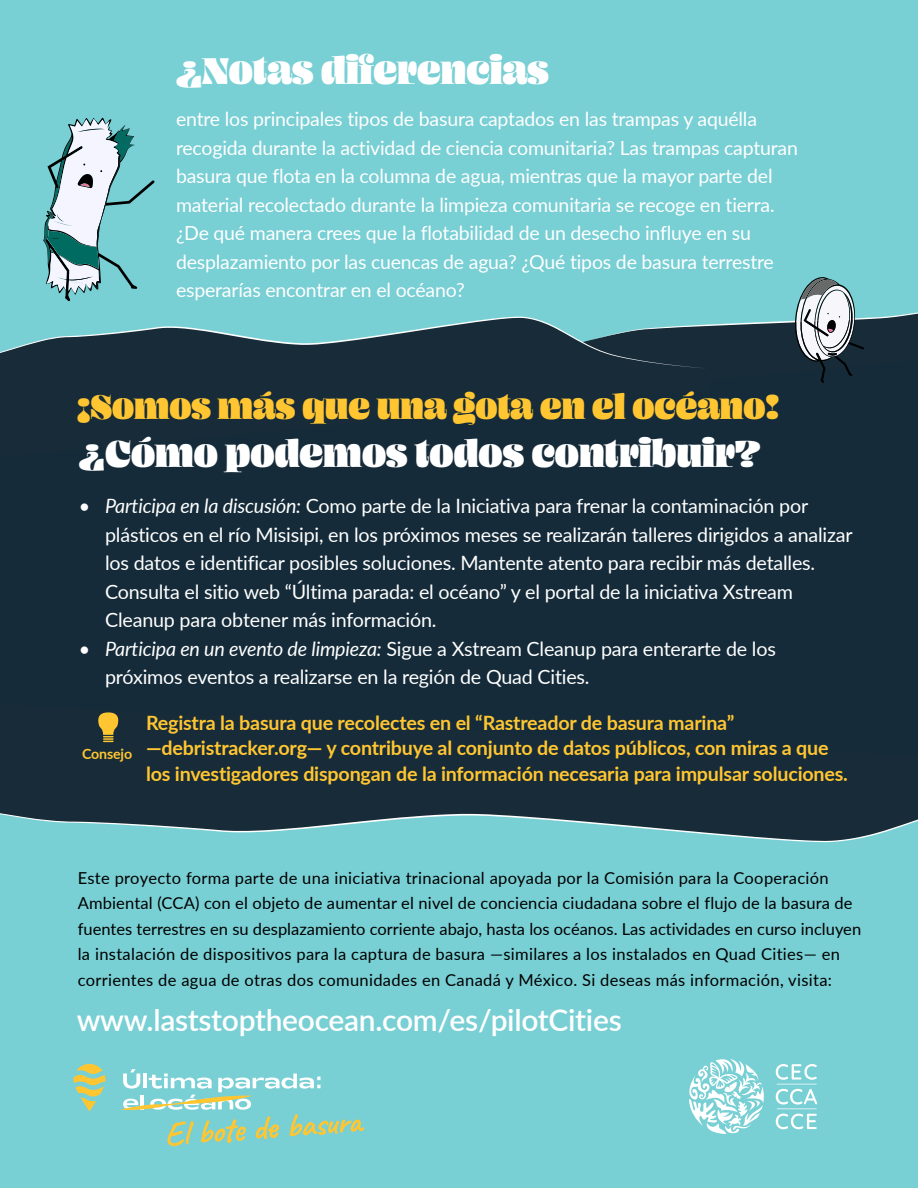
<style>
.page{position:relative;width:918px;height:1188px;background:#152b39}
.page>*{position:absolute;margin:0;border:0;box-sizing:border-box;transform-origin:0 0}
.t1{font:41.1px "Ohno Blazeface 48 Point";color:#fff}
.t2{font:37.5px "Ohno Blazeface 48 Point";color:#ffc632}
.t3{font:600 30px "Lato";letter-spacing:-.01em;color:#fff}
.t4{font:19.65px/28.5px "Lato";letter-spacing:-.01em;color:#fff}
.t5{font:700 19.65px/25.5px "Lato";letter-spacing:-.01em;color:#ffc632}
.t6{font:19.5px/28.5px "Lato";letter-spacing:-.01em;color:#fff}
.t7{font:16.5px/25.5px "Lato";letter-spacing:.015em;color:#000}
.t8{font:700 14.25px "Lato";letter-spacing:-.01em;color:#ffc632}
.s1{font-style:italic}
</style>
<div class="page">
<div style="left:0;top:0;width:918px;height:314px;background:#78cfd4"></div>
<svg style="left:0;top:314px;width:582px;height:2px"></svg>
<svg style="left:0;top:316px;width:582px;height:37px"></svg>
<svg style="left:43px;top:118px;width:112px;height:184px;background:#8bc2c7"></svg>
<svg style="left:582px;top:276px;width:336px;height:107px"></svg>
<div style="left:0;top:889px;width:918px;height:299px;background:#78cfd4"></div>
<div style="left:0;top:883px;width:918px;height:6px;background:#78cfd4"></div>
<svg style="left:0;top:742px;width:918px;height:141px"></svg>
<svg style="left:98px;top:712px;width:21px;height:30px"></svg>
<svg style="left:688px;top:1059px;width:77px;height:77px;background:#a8e0e3"></svg>
<svg style="left:776px;top:1064px;width:41px;height:65px;background:#9adbdf"></svg>
<svg style="left:73px;top:1064px;width:32px;height:47px;background:#aecb92"></svg>
<svg style="left:122px;top:1069px;width:242px;height:77px;background:#91d2c8"></svg>
<h1 class="t1" style="left:176px;top:46px;width:374px">¿Notas diferencias</h1>
<p class="t6" style="left:176px;top:104px;width:623px">entre los principales tipos de basura captados en las trampas y aquélla recogida durante la actividad de ciencia comunitaria? Las trampas capturan basura que flota en la columna de agua, mientras que la mayor parte del material recolectado durante la limpieza comunitaria se recoge en tierra. ¿De qué manera crees que la flotabilidad de un desecho influye en su desplazamiento por las cuencas de agua? ¿Qué tipos de basura terrestre esperarías encontrar en el océano?</p>
<h2 class="t2" style="left:77px;top:384px;width:704px">¡Somos más que una gota en el océano!</h2>
<h1 class="t1" style="left:79px;top:429px;width:683px">¿Cómo podemos todos contribuir?</h1>
<p class="t4" style="left:105px;top:491px;width:749px;text-indent:-26px">• <span class="s1">Participa en la discusión:</span> Como parte de la Iniciativa para frenar la contaminación por plásticos en el río Misisipi, en los próximos meses se realizarán talleres dirigidos a analizar los datos e identificar posibles soluciones. Mantente atento para recibir más detalles.<br>Consulta el sitio web “Última parada: el océano” y el portal de la iniciativa Xstream Cleanup para obtener más información.</p>
<p class="t4" style="left:105px;top:633px;width:672px;text-indent:-26px">• <span class="s1">Participa en un evento de limpieza:</span> Sigue a Xstream Cleanup para enterarte de los próximos eventos a realizarse en la región de Quad Cities.</p>
<p class="t5" style="left:146px;top:709px;width:703px">Registra la basura que recolectes en el “Rastreador de basura marina” —debristracker.org— y contribuye al conjunto de datos públicos, con miras a que los investigadores dispongan de la información necesaria para impulsar soluciones.</p>
<p class="t8" style="left:82px;top:743px;width:52px">Consejo</p>
<p class="t7" style="left:78px;top:864px;width:785px">Este proyecto forma parte de una iniciativa trinacional apoyada por la Comisión para la Cooperación Ambiental (CCA) con el objeto de aumentar el nivel de conciencia ciudadana sobre el flujo de la basura de fuentes terrestres en su desplazamiento corriente abajo, hasta los océanos. Las actividades en curso incluyen la instalación de dispositivos para la captura de basura —similares a los instalados en Quad Cities— en corrientes de agua de otras dos comunidades en Canadá y México. Si deseas más información, visita:</p>
<h3 class="t3" style="left:77px;top:998px;width:547px">www.laststoptheocean.com/es/pilotCities</h3>
</div>
